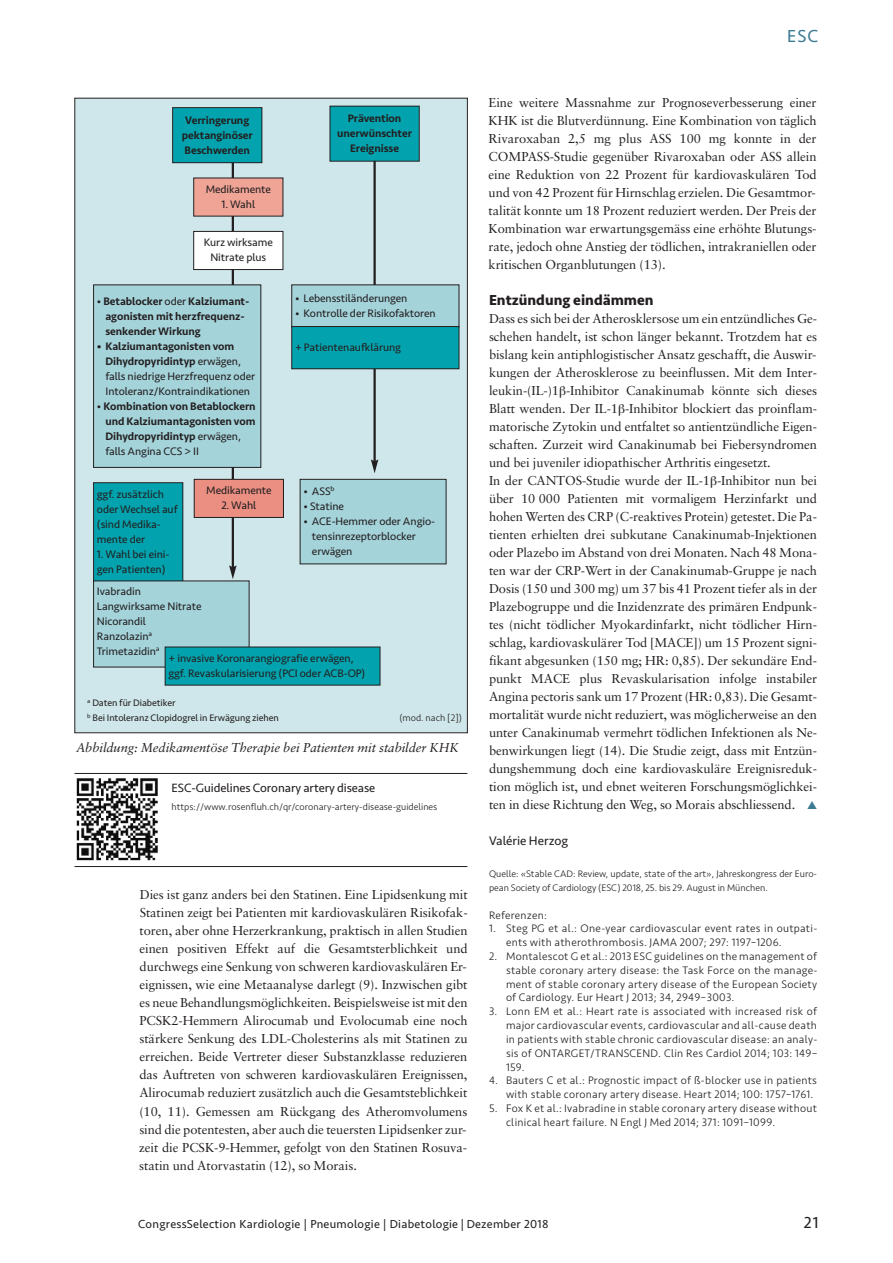
<style>
.page{position:relative;width:893px;height:1263px;background:#fff}
.page>*{position:absolute;margin:0;border:0;box-sizing:border-box;transform-origin:0 0}
.t1{font:18px "Seravek";color:#3c7b93}
.t2{font:16.5px "Seravek";color:#231f20}
.t3{font:700 15px "Seravek";color:#231f20}
.t4{font:12.9px/18px "Sabon";letter-spacing:-.005em;color:#231f20;text-align:justify}
.t5{font:italic 12.9px "Sabon";letter-spacing:-.005em;color:#231f20}
.t6{font:12.9px "Seravek";color:#231f20}
.t7{font:12.45px "Seravek";letter-spacing:-.005em;color:#231f20}
.t8{font:12px "Seravek";letter-spacing:.025em;color:#231f20}
.t9{font:300 11.25px/13.8px "Seravek";letter-spacing:.025em;color:#231f20}
.t10{font:11.25px/15px "Seravek";letter-spacing:-.005em;color:#231f20}
.t11{font:500 11.25px/15px "Seravek";letter-spacing:-.005em;color:#231f20;text-align:center}
.t12{font:300 9.75px/13.8px "Seravek";color:#231f20}
.t13{font:9.75px/15px "Seravek";letter-spacing:-.005em;color:#231f20}
.s1{font-weight:400}
.s2{font-weight:500}
.s3{color:#3c7b93}
</style>
<div class="page">
<img style="left:76px;top:778px;width:82px;height:83px">
<hr style="left:75px;top:773px;width:392px;height:1px;background:#231f20">
<hr style="left:75px;top:866px;width:392px;height:1px;background:#231f20">
<div style="left:75px;top:99px;width:392px;height:633px;background:#cfe7ea"></div>
<div style="left:173px;top:108px;width:88px;height:54px;background:#02a3ae"></div>
<div style="left:172px;top:107px;width:90px;height:56px;border:1px solid #231f20"></div>
<div style="left:330px;top:107px;width:89px;height:54px;background:#02a3ae"></div>
<div style="left:330px;top:106px;width:90px;height:56px;border:1px solid #231f20"></div>
<div style="left:94px;top:483px;width:88px;height:98px;background:#02a3ae"></div>
<div style="left:93px;top:482px;width:90px;height:100px;border:1px solid #231f20"></div>
<div style="left:94px;top:581px;width:155px;height:86px;background:#a4d3da"></div>
<div style="left:165px;top:647px;width:215px;height:38px;background:#02a3ae"></div>
<hr style="left:232px;top:163px;width:2px;height:405px;background:#231f20">
<svg style="left:229px;top:565px;width:8px;height:14px"></svg>
<div style="left:195px;top:480px;width:88px;height:37px;background:#ea8f82"></div>
<div style="left:194px;top:479px;width:90px;height:39px;border:1px solid #231f20"></div>
<div style="left:94px;top:285px;width:166px;height:182px;background:#a4d3da"></div>
<div style="left:93px;top:284px;width:168px;height:184px;border:1px solid #231f20"></div>
<div style="left:194px;top:178px;width:89px;height:38px;background:#efa496"></div>
<div style="left:194px;top:232px;width:89px;height:37px;background:#fff"></div>
<div style="left:193px;top:231px;width:90px;height:39px;border:1px solid #231f20"></div>
<hr style="left:373px;top:161px;width:3px;height:301px;background:#231f20">
<svg style="left:371px;top:459px;width:7px;height:14px"></svg>
<div style="left:292px;top:285px;width:167px;height:42px;background:#a4d3da"></div>
<div style="left:292px;top:327px;width:167px;height:41px;background:#02a3ae"></div>
<div style="left:291px;top:326px;width:168px;height:43px;border:1px solid #231f20"></div>
<div style="left:300px;top:480px;width:146px;height:83px;background:#a4d3da"></div>
<div style="left:300px;top:479px;width:146px;height:85px;border:1px solid #231f20"></div>
<h1 class="t1" style="left:787px;top:22px;width:33px">ESC</h1>
<p class="t11" style="left:182px;top:112px;width:72px">Verringerung pektanginöser<br>Beschwerden</p>
<p class="t11" style="left:337px;top:111px;width:76px">Prävention unerwünschter<br>Ereignisse</p>
<p class="t10" style="left:206px;top:182px;width:67px">Medikamente</p>
<p class="t10" style="left:222px;top:197px;width:35px">1. Wahl</p>
<p class="t10" style="left:204px;top:235px;width:71px;text-align:center">Kurz wirksame<br>Nitrate plus</p>
<p class="t11" style="left:105px;top:293px;width:145px;text-align:left;text-indent:-9px"><span class="s1">•</span> Betablocker <span class="s1">oder</span> Kalziumant&shy;agonisten mit herzfrequenz&shy;senkender Wirkung</p>
<p class="t10" style="left:105px;top:338px;width:151px;text-indent:-9px"><span class="s2">• Kalziumantagonisten vom<br>Dihydropyridintyp</span> erwägen, falls niedrige Herzfrequenz oder<br>Intoleranz/Kontraindikationen</p>
<p class="t11" style="left:105px;top:398px;width:152px;text-align:left;text-indent:-9px"><span class="s1">•</span> Kombination von Betablockern und Kalziumantagonisten vom<br>Dihydropyridintyp <span class="s1">erwägen, falls Angina CCS &gt; II</span></p>
<p class="t10" style="left:295px;top:291px;width:114px">• Lebensstiländerungen</p>
<p class="t10" style="left:295px;top:306px;width:142px">• Kontrolle der Risikofaktoren</p>
<p class="t10" style="left:295px;top:340px;width:107px">+ Patientenaufklärung</p>
<p class="t10" style="left:303px;top:484px;width:33px">• ASS<sup>b</sup></p>
<p class="t10" style="left:303px;top:499px;width:42px">• Statine</p>
<p class="t10" style="left:312px;top:514px;width:125px;text-indent:-9px">• ACE-Hemmer oder Angio&shy;tensinrezeptorblocker erwägen</p>
<p class="t10" style="left:206px;top:483px;width:67px">Medikamente</p>
<p class="t10" style="left:221px;top:498px;width:36px">2. Wahl</p>
<p class="t10" style="left:97px;top:487px;width:82px">ggf. zusätzlich oder Wechsel auf (sind Medika&shy;mente der</p>
<p class="t10" style="left:97px;top:547px;width:74px">1. Wahl bei eini&shy;gen Patienten)</p>
<p class="t10" style="left:97px;top:583px;width:106px">Ivabradin<br>Langwirksame Nitrate<br>Nicorandil<br>Ranzolazin<sup>a<br></sup>Trimetazidin<sup>a</sup></p>
<p class="t10" style="left:168px;top:651px;width:198px">+ invasive Koronarangiografie erwägen, ggf. Revaskularisierung (PCI oder ACB-OP)</p>
<p class="t13" style="left:87px;top:695px;width:193px"><sup>a</sup> Daten für Diabetiker<br><sup>b</sup> Bei Intoleranz Clopidogrel in Erwägung ziehen</p>
<p class="t12" style="left:399px;top:711px;width:64px">(mod. nach [2])</p>
<p class="t5" style="left:76px;top:742px;width:384px">Abbildung: Medikamentöse Therapie bei Patienten mit stabilder KHK</p>
<p class="t7" style="left:172px;top:778px;width:205px">ESC-Guidelines Coronary artery disease</p>
<p class="t12" style="left:172px;top:800px;width:267px">https://www.rosenfluh.ch/qr/coronary-artery-disease-guidelines</p>
<p class="t4" style="left:139px;top:887px;width:330px">Dies ist ganz anders bei den Statinen. Eine Lipidsenkung mit Statinen zeigt bei Patienten mit kardiovaskulären Risikofak&shy;toren, aber ohne Herzerkrankung, praktisch in allen Studien einen positiven Effekt auf die Gesamtsterblichkeit und durchwegs eine Senkung von schweren kardiovaskulären Er&shy;eignissen, wie eine Metaanalyse darlegt (9). Inzwischen gibt es neue Behandlungsmöglichkeiten. Beispielsweise ist mit den PCSK2-Hemmern Alirocumab und Evolocumab eine noch stärkere Senkung des LDL-Cholesterins als mit Statinen zu erreichen. Beide Vertreter dieser Substanzklasse reduzieren das Auftreten von schweren kardiovaskulären Ereignissen, Alirocumab reduziert zusätzlich auch die Gesamtsteblichkeit (10, 11). Gemessen am Rückgang des Atheromvolumens sind die potentesten, aber auch die teuersten Lipidsenker zur&shy;zeit die PCSK-9-Hemmer, gefolgt von den Statinen Rosuva&shy;statin und Atorvastatin (12), so Morais.</p>
<p class="t4" style="left:489px;top:95px;width:330px">Eine weitere Massnahme zur Prognoseverbesserung einer KHK ist die Blutverdünnung. Eine Kombination von täglich Rivaroxaban 2,5 mg plus ASS 100 mg konnte in der COMPASS-Studie gegenüber Rivaroxaban oder ASS allein eine Reduktion von 22 Prozent für kardiovaskulären Tod und von 42 Prozent für Hirnschlag erzielen. Die Gesamtmor&shy;talität konnte um 18 Prozent reduziert werden. Der Preis der Kombination war erwartungsgemäss eine erhöhte Blutungs&shy;rate, jedoch ohne Anstieg der tödlichen, intrakraniellen oder kritischen Organblutungen (13).</p>
<p class="t3" style="left:489px;top:288px;width:166px">Entzündung eindämmen</p>
<p class="t4" style="left:489px;top:311px;width:330px;text-align:left">Dass es sich bei der Atherosklersose um ein entzündliches Ge&shy;schehen handelt, ist schon länger bekannt. Trotzdem hat es bislang kein antiphlogistischer Ansatz geschafft, die Auswir&shy;kungen der Atherosklerose zu beeinflussen. Mit dem Inter&shy;leukin-(IL-)1 -Inhibitor Canakinumab könnte sich dieses Blatt wenden. Der IL-1 -Inhibitor blockiert das proinflam&shy;matorische Zytokin und entfaltet so antientzündliche Eigen&shy;schaften. Zurzeit wird Canakinumab bei Fiebersyndromen und bei juveniler idiopathischer Arthritis eingesetzt.<br>In der CANTOS-Studie wurde der IL-1 -Inhibitor nun bei über 10 000 Patienten mit vormaligem Herzinfarkt und hohen Werten des CRP (C-reaktives Protein) getestet. Die Pa&shy;tienten erhielten drei subkutane Canakinumab-Injektionen oder Plazebo im Abstand von drei Monaten. Nach 48 Mona&shy;ten war der CRP-Wert in der Canakinumab-Gruppe je nach Dosis (150 und 300 mg) um 37 bis 41 Prozent tiefer als in der Plazebogruppe und die Inzidenzrate des primären Endpunk&shy;tes (nicht tödlicher Myokardinfarkt, nicht tödlicher Hirn&shy;schlag, kardiovaskulärer Tod [MACE]) um 15 Prozent signi&shy;fikant abgesunken (150 mg; HR: 0,85). Der sekundäre End&shy;punkt MACE plus Revaskularisation infolge instabiler Angina pectoris sank um 17 Prozent (HR: 0,83). Die Gesamt&shy;mortalität wurde nicht reduziert, was möglicherweise an den unter Canakinumab vermehrt tödlichen Infektionen als Ne&shy;benwirkungen liegt (14). Die Studie zeigt, dass mit Entzün&shy;dungshemmung doch eine kardiovaskuläre Ereignisreduk&shy;tion möglich ist, und ebnet weiteren Forschungsmöglichkei&shy;ten in diese Richtung den Weg, so Morais abschliessend. <span class="s3">▲</span></p>
<p class="t6" style="left:489px;top:831px;width:81px">Valérie Herzog</p>
<p class="t12" style="left:489px;top:867px;width:330px">Quelle: «Stable CAD: Review, update, state of the art», Jahreskongress der Euro&shy;pean Society of Cardiology (ESC) 2018, 25. bis 29. August in München.</p>
<p class="t9" style="left:489px;top:908px;width:60px">Referenzen:</p>
<p class="t9" style="left:506px;top:922px;width:313px;text-indent:-17px">1. Steg PG et al.: One-year cardiovascular event rates in outpati&shy;ents with atherothrombosis. JAMA 2007; 297: 1197–1206.</p>
<p class="t9" style="left:506px;top:950px;width:313px;text-align:justify;text-indent:-17px">2. Montalescot G et al.: 2013 ESC guidelines on the management of stable coronary artery disease: the Task Force on the manage&shy;ment of stable coronary artery disease of the European Society of Cardiology. Eur Heart J 2013; 34, 2949–3003.</p>
<p class="t9" style="left:506px;top:1005px;width:313px;text-align:justify;text-indent:-17px">3. Lonn EM et al.: Heart rate is associated with increased risk of major cardiovascular events, cardiovascular and all-cause death in patients with stable chronic cardiovascular disease: an analy&shy;sis of ONTARGET/TRANSCEND. Clin Res Cardiol 2014; 103: 149– 159.</p>
<p class="t9" style="left:506px;top:1074px;width:313px;text-indent:-17px">4. Bauters C et al.: Prognostic impact of ß-blocker use in patients with stable coronary artery disease. Heart 2014; 100: 1757–1761.</p>
<p class="t9" style="left:506px;top:1101px;width:313px;text-indent:-17px">5. Fox K et al.: Ivabradine in stable coronary artery disease without clinical heart failure. N Engl J Med 2014; 371: 1091–1099.</p>
<p class="t8" style="left:138px;top:1214px;width:412px">CongressSelection Kardiologie | Pneumologie | Diabetologie | Dezember 2018</p>
<p class="t2" style="left:804px;top:1209px;width:16px">21</p>
</div>
